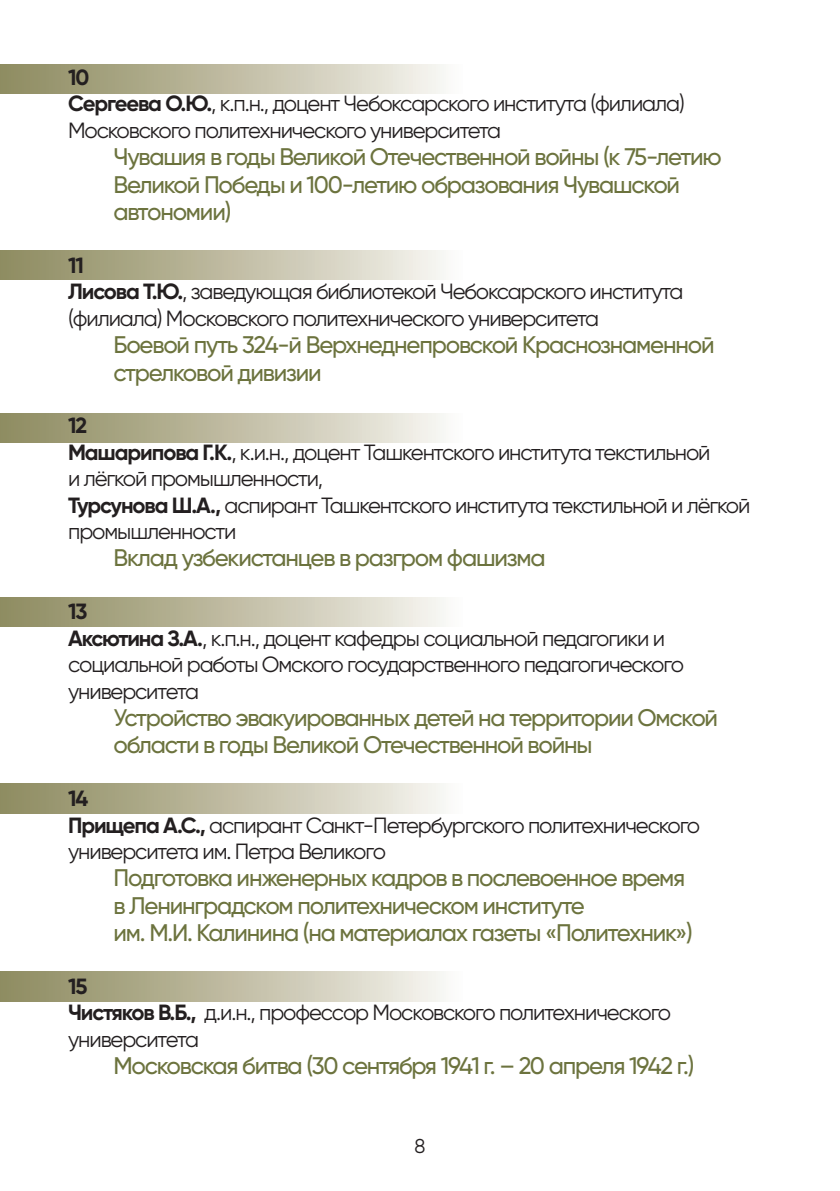
<style>
.page{position:relative;width:840px;height:1191px;background:#fff}
.page>*{position:absolute;margin:0;border:0;box-sizing:border-box;transform-origin:0 0}
.t1{font:500 24px/27.4px "Gilroy";letter-spacing:-.05em;color:#6c733e}
.t2{font:22px/26.4px "Gilroy";letter-spacing:-.05em;color:#231f20}
.t3{font:20px "Gilroy";color:#231f20}
.s1{font-weight:700}
</style>
<div class="page">
<div style="left:0;top:64px;width:462px;height:30px;background:linear-gradient(to right,#8b875b,#f8f6f2)"></div>
<div style="left:0;top:250px;width:462px;height:29px;background:linear-gradient(to right,#8b875b,#f8f6f2)"></div>
<div style="left:0;top:414px;width:462px;height:29px;background:linear-gradient(to right,#8b875b,#f8f6f2)"></div>
<div style="left:0;top:597px;width:462px;height:29px;background:linear-gradient(to right,#8b875b,#f8f6f2)"></div>
<div style="left:0;top:784px;width:462px;height:29px;background:linear-gradient(to right,#8b875b,#f8f6f2)"></div>
<div style="left:0;top:971px;width:462px;height:30px;background:linear-gradient(to right,#8b875b,#f8f6f2)"></div>
<p class="t2" style="left:68px;top:66px;width:618px"><span class="s1">10<br>Сергеева О.Ю.</span>, к.п.н., доцент Чебоксарского института (филиала)<br>Московского политехнического университета</p>
<p class="t1" style="left:113px;top:146px;width:609px">Чувашия в годы Великой Отечественной войны (к 75-летию<br>Великой Победы и 100-летию образования Чувашской автономии)</p>
<p class="t2" style="left:68px;top:254px;width:616px"><span class="s1">11<br>Лисова Т.Ю.</span>, заведующая библиотекой Чебоксарского института (филиала) Московского политехнического университета</p>
<p class="t1" style="left:113px;top:333px;width:602px">Боевой путь 324-й Верхнеднепровской Краснознаменной стрелковой дивизии</p>
<p class="t2" style="left:68px;top:415px;width:683px"><span class="s1">12<br>Машарипова Г.К.</span>, к.и.н., доцент Ташкентского института текстильной<br>и лёгкой промышленности,<br><span class="s1">Турсунова Ш.А.,</span> аспирант Ташкентского института текстильной и лёгкой промышленности</p>
<p class="t1" style="left:113px;top:547px;width:433px">Вклад узбекистанцев в разгром фашизма</p>
<p class="t2" style="left:68px;top:600px;width:617px"><span class="s1">13<br>Аксютина З.А.</span>, к.п.н., доцент кафедры социальной педагогики и социальной работы Омского государственного педагогического университета</p>
<p class="t1" style="left:113px;top:706px;width:605px">Устройство эвакуированных детей на территории Омской области в годы Великой Отечественной войны</p>
<p class="t2" style="left:68px;top:787px;width:633px"><span class="s1">14<br>Прищепа А.С.,</span> аспирант Санкт-Петербургского политехнического университета им. Петра Великого</p>
<p class="t1" style="left:113px;top:866px;width:580px">Подготовка инженерных кадров в послевоенное время в Ленинградском политехническом институте<br>им. М.И. Калинина (на материалах газеты «Политехник»)</p>
<p class="t2" style="left:68px;top:975px;width:604px"><span class="s1">15<br>Чистяков В.Б.,</span> д.и.н., профессор Московского политехнического университета</p>
<p class="t1" style="left:113px;top:1054px;width:582px">Московская битва (30 сентября 1941 г. – 20 апреля 1942 г.)</p>
<p class="t3" style="left:414px;top:1138px;width:12px">8</p>
</div>
